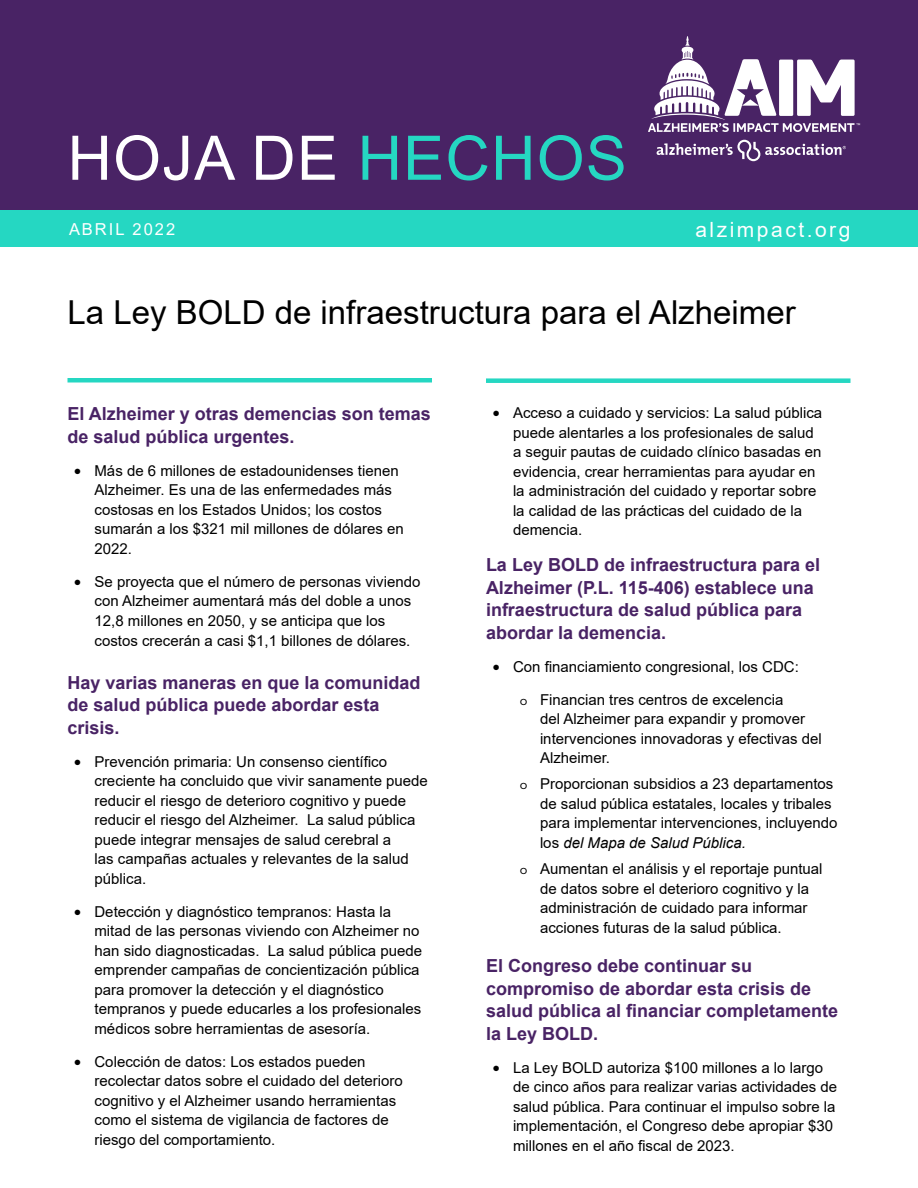
<style>
.page{position:relative;width:918px;height:1188px;background:#fff}
.page>*{position:absolute;margin:0;border:0;box-sizing:border-box;transform-origin:0 0}
.t1{font:61.5px "Arial";letter-spacing:.02em;color:#fff}
.t2{font:33px "Arial";color:#000}
.t3{font:21px "Arial";letter-spacing:.12em;color:#fff}
.t4{font:700 18px/22.5px "Arial";color:#492365}
.t5{font:16.5px "Arial";letter-spacing:.12em;color:#fff}
.t6{font:15px/19.5px "Arial";color:#000}
.s1{color:#25d7c2}
.s2{font-family:"Houschka Alt Pro";font-weight:500;font-size:13.5px}
.s3{font-style:italic}
</style>
<div class="page">
<hr style="left:68px;top:378px;width:364px;height:4px;background:#25d7c2">
<div style="left:486px;top:378px;width:364px;height:5px;background:#25d7c2"></div>
<div style="left:0;top:0;width:918px;height:211px;background:#492365"></div>
<div style="left:0;top:211px;width:918px;height:36px;background:#25d7c2"></div>
<svg style="left:657px;top:140px;width:189px;height:21px"></svg>
<svg style="left:648px;top:36px;width:212px;height:96px"></svg>
<h1 class="t1" style="left:68px;top:116px;width:561px">HOJA DE <span class="s1">HECHOS</span></h1>
<p class="t5" style="left:69px;top:218px;width:108px">ABRIL 2022</p>
<h3 class="t3" style="left:695px;top:215px;width:157px">alzimpact.org</h3>
<h2 class="t2" style="left:68px;top:290px;width:730px">La Ley BOLD de infraestructura para el Alzheimer</h2>
<p class="t4" style="left:68px;top:403px;width:365px">El Alzheimer y otras demencias son temas de salud pública urgentes.</p>
<p class="t6" style="left:94px;top:461px;width:311px;text-indent:-20px"><span class="s2">•</span> Más de 6 millones de estadounidenses tienen Alzheimer. Es una de las enfermedades más costosas en los Estados Unidos; los costos sumarán a los $321 mil millones de dólares en 2022.</p>
<p class="t6" style="left:94px;top:571px;width:327px;text-indent:-20px"><span class="s2">•</span> Se proyecta que el número de personas viviendo con Alzheimer aumentará más del doble a unos 12,8 millones en 2050, y se anticipa que los costos crecerán a casi $1,1 billones de dólares.</p>
<p class="t4" style="left:68px;top:671px;width:355px">Hay varias maneras en que la comunidad de salud pública puede abordar esta crisis.</p>
<p class="t6" style="left:94px;top:752px;width:335px;text-indent:-20px"><span class="s2">•</span> Prevención primaria: Un consenso científico creciente ha concluido que vivir sanamente puede reducir el riesgo de deterioro cognitivo y puede reducir el riesgo del Alzheimer. La salud pública puede integrar mensajes de salud cerebral a<br>las campañas actuales y relevantes de la salud pública.</p>
<p class="t6" style="left:94px;top:902px;width:329px;text-indent:-20px"><span class="s2">•</span> Detección y diagnóstico tempranos: Hasta la mitad de las personas viviendo con Alzheimer no han sido diagnosticadas. La salud pública puede emprender campañas de concientización pública para promover la detección y el diagnóstico tempranos y puede educarles a los profesionales médicos sobre herramientas de asesoría.</p>
<p class="t6" style="left:94px;top:1052px;width:310px;text-indent:-20px"><span class="s2">•</span> Colección de datos: Los estados pueden recolectar datos sobre el cuidado del deterioro cognitivo y el Alzheimer usando herramientas como el sistema de vigilancia de factores de riesgo del comportamiento.</p>
<p class="t6" style="left:513px;top:403px;width:311px;text-indent:-20px"><span class="s2">•</span> Acceso a cuidado y servicios: La salud pública puede alentarles a los profesionales de salud a seguir pautas de cuidado clínico basadas en evidencia, crear herramientas para ayudar en la administración del cuidado y reportar sobre la calidad de las prácticas del cuidado de la demencia.</p>
<p class="t4" style="left:486px;top:554px;width:336px">La Ley BOLD de infraestructura para el Alzheimer (P.L. 115-406) establece una infraestructura de salud pública para abordar la demencia.</p>
<p class="t6" style="left:493px;top:656px;width:308px"><span class="s2">•</span> Con financiamiento congresional, los CDC:</p>
<p class="t6" style="left:540px;top:689px;width:283px;text-indent:-20px"><span class="s2">o</span> Financian tres centros de excelencia<br>del Alzheimer para expandir y promover intervenciones innovadoras y efectivas del Alzheimer.</p>
<p class="t6" style="left:540px;top:774px;width:299px;text-indent:-20px"><span class="s2">o</span> Proporcionan subsidios a 23 departamentos de salud pública estatales, locales y tribales para implementar intervenciones, incluyendo los <span class="s3">del Mapa de Salud Pública.</span></p>
<p class="t6" style="left:540px;top:859px;width:284px;text-indent:-20px"><span class="s2">o</span> Aumentan el análisis y el reportaje puntual de datos sobre el deterioro cognitivo y la administración de cuidado para informar acciones futuras de la salud pública.</p>
<p class="t4" style="left:486px;top:955px;width:354px">El Congreso debe continuar su compromiso de abordar esta crisis de salud pública al financiar completamente la Ley BOLD.</p>
<p class="t6" style="left:513px;top:1057px;width:326px;text-indent:-20px"><span class="s2">•</span> La Ley BOLD autoriza $100 millones a lo largo de cinco años para realizar varias actividades de salud pública. Para continuar el impulso sobre la implementación, el Congreso debe apropiar $30 millones en el año fiscal de 2023.</p>
</div>
